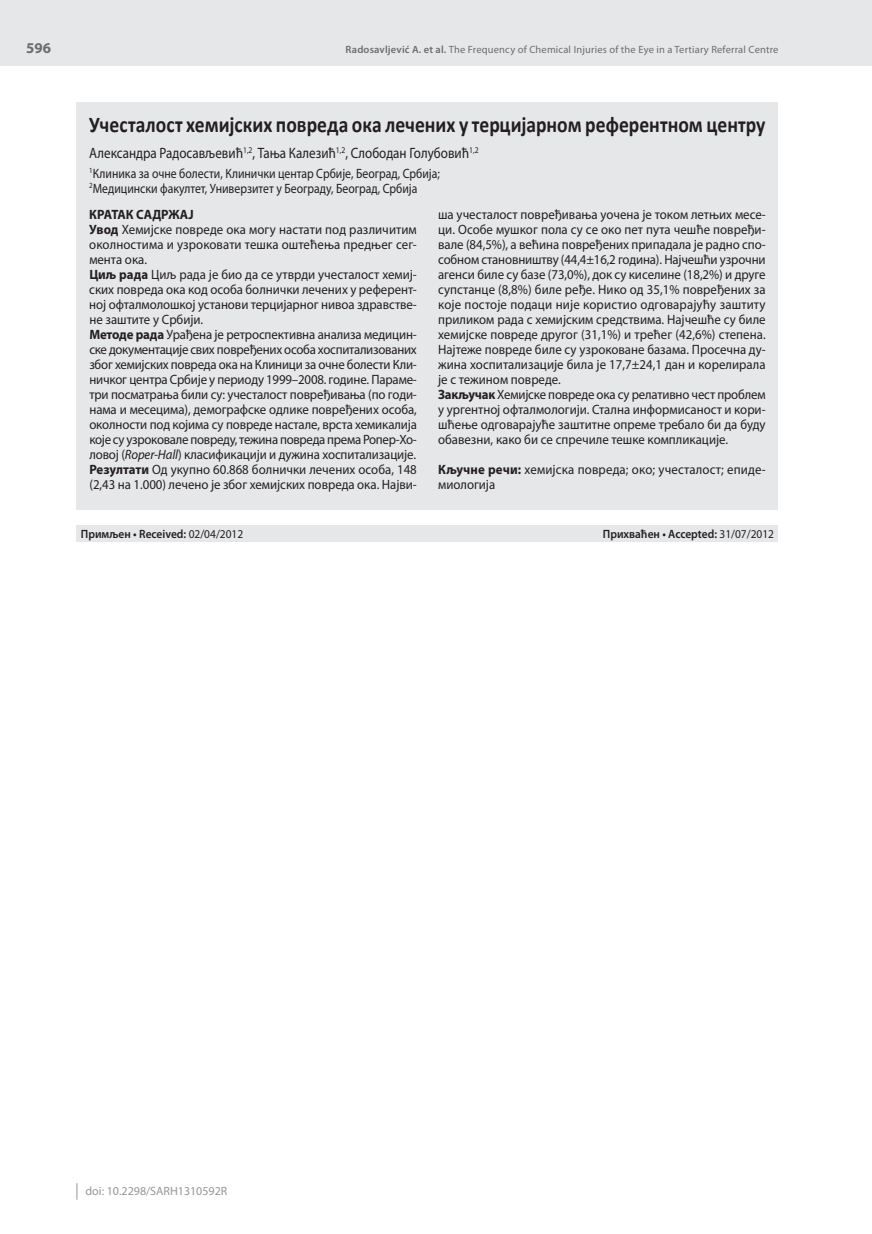
<style>
.page{position:relative;width:872px;height:1234px;background:#fff}
.page>*{position:absolute;margin:0;border:0;box-sizing:border-box;transform-origin:0 0}
.t1{font:700 22.5px "Calibri";color:#231f20;scale:.87 1}
.t2{font:15px "Myriad Pro";color:#231f20;scale:.87 1}
.t3{font:700 15px "Myriad Pro";color:#6c6d70}
.t4{font:13.5px/15px "Myriad Pro";color:#231f20;scale:.95 1}
.t5{font:13.5px/15px "Myriad Pro";color:#231f20;scale:.87 1}
.t6{font:600 12px "Myriad Pro";color:#231f20;scale:.95 1}
.t7{font:12px "Myriad Pro";color:#939598}
.t8{font:10.5px "Myriad Pro";letter-spacing:.015em;color:#6c6d70}
.s1{font-weight:600}
.s2{font-weight:700}
.s3{font-style:italic}
.s4{font-weight:400}
</style>
<div class="page">
<div style="left:0;top:0;width:872px;height:66px;background:#e6e7e9"></div>
<svg style="left:77px;top:1183px;width:1px;height:16px"></svg>
<hr style="left:871px;top:0;width:1px;height:66px;background:#939598">
<div style="left:77px;top:102px;width:701px;height:408px;background:#e6e7e9"></div>
<div style="left:77px;top:525px;width:701px;height:16px;background:#e6e7e9"></div>
<p class="t3" style="left:26px;top:40px;width:26px">596</p>
<p class="t8" style="left:345px;top:44px;width:434px"><span class="s1">Radosavljević A. et al.</span> The Frequency of Chemical Injuries of the Eye in a Tertiary Referral Centre</p>
<h1 class="t1" style="left:89px;top:110px;width:778px">Учесталост хемијских повреда ока лечених у терцијарном референтном центру</h1>
<p class="t2" style="left:89px;top:145px;width:449px">Александра Радосављевић<sup>1,2</sup>, Тања Калезић<sup>1,2</sup>, Слободан Голубовић<sup>1,2</sup></p>
<p class="t5" style="left:89px;top:166px;width:404px"><sup>1</sup>Клиника за очне болести, Клинички центар Србије, Београд, Србија;<br><sup>2</sup>Медицински факултет, Универзитет у Београду, Београд, Србија</p>
<p class="t4" style="left:89px;top:207px;width:346px"><span class="s2">КРАТАК САДРЖАЈ<br>Увод</span> Хемијске повреде ока могу настати под различитим околностима и узроковати тешка оштећења предњег сег&shy;мента ока.<br><span class="s2">Циљ рада</span> Циљ рада је био да се утврди учесталост хемиј&shy;ских повреда ока код особа болнички лечених у референт&shy;ној офталмолошкој установи терцијарног нивоа здравстве&shy;не заштите у Србији.<br><span class="s2">Методе рада</span> Урађена је ретроспективна анализа медицин&shy;ске документације свих повређених особа хоспитализованих због хемијских повреда ока на Клиници за очне болести Кли&shy;ничког центра Србије у периоду 1999–2008. године. Параме&shy;три посматрања били су: учесталост повређивања (по годи&shy;нама и месецима), демографске одлике повређених особа, околности под којима су повреде настале, врста хемикалија које су узроковале повреду, тежина повреда према Ропер-Хо&shy;ловој (<span class="s3">Roper-Hall</span>) класификацији и дужина хоспитализације.<br><span class="s2">Резултати</span> Од укупно 60.868 болнички лечених особа, 148 (2,43 на 1.000) лечено је због хемијских повреда ока. Најви-</p>
<p class="t4" style="left:438px;top:207px;width:346px">ша учесталост повређивања уочена је током летњих месе&shy;ци. Особе мушког пола су се око пет пута чешће повређи&shy;вале (84,5%), а већина повређених припадала је радно спо&shy;собном становништву (44,4±16,2 година). Најчешћи узрочни агенси биле су базе (73,0%), док су киселине (18,2%) и друге супстанце (8,8%) биле ређе. Нико од 35,1% повређених за које постоје подаци није користио одговарајућу заштиту приликом рада с хемијским средствима. Најчешће су биле хемијске повреде другог (31,1%) и трећег (42,6%) степена.<br>Најтеже повреде биле су узроковане базама. Просечна ду&shy;жина хоспитализације била је 17,7±24,1 дан и корелирала је с тежином повреде.<br><span class="s2">Закључак</span> Хемијске повреде ока су релативно чест проблем у ургентној офталмологији. Стална информисаност и кори&shy;шћење одговарајуће заштитне опреме требало би да буду обавезни, како би се спречиле тешке компликације.</p>
<p class="t4" style="left:438px;top:462px;width:345px"><span class="s2">Кључне речи:</span> хемијска повреда; око; учесталост; епиде&shy;миологија</p>
<p class="t6" style="left:81px;top:527px;width:173px">Примљен • Received: <span class="s4">02/04/2012</span></p>
<p class="t6" style="left:603px;top:527px;width:182px">Прихваћен • Accepted: <span class="s4">31/07/2012</span></p>
<p class="t7" style="left:86px;top:1184px;width:143px">doi: 10.2298/SARH1310592R</p>
</div>
